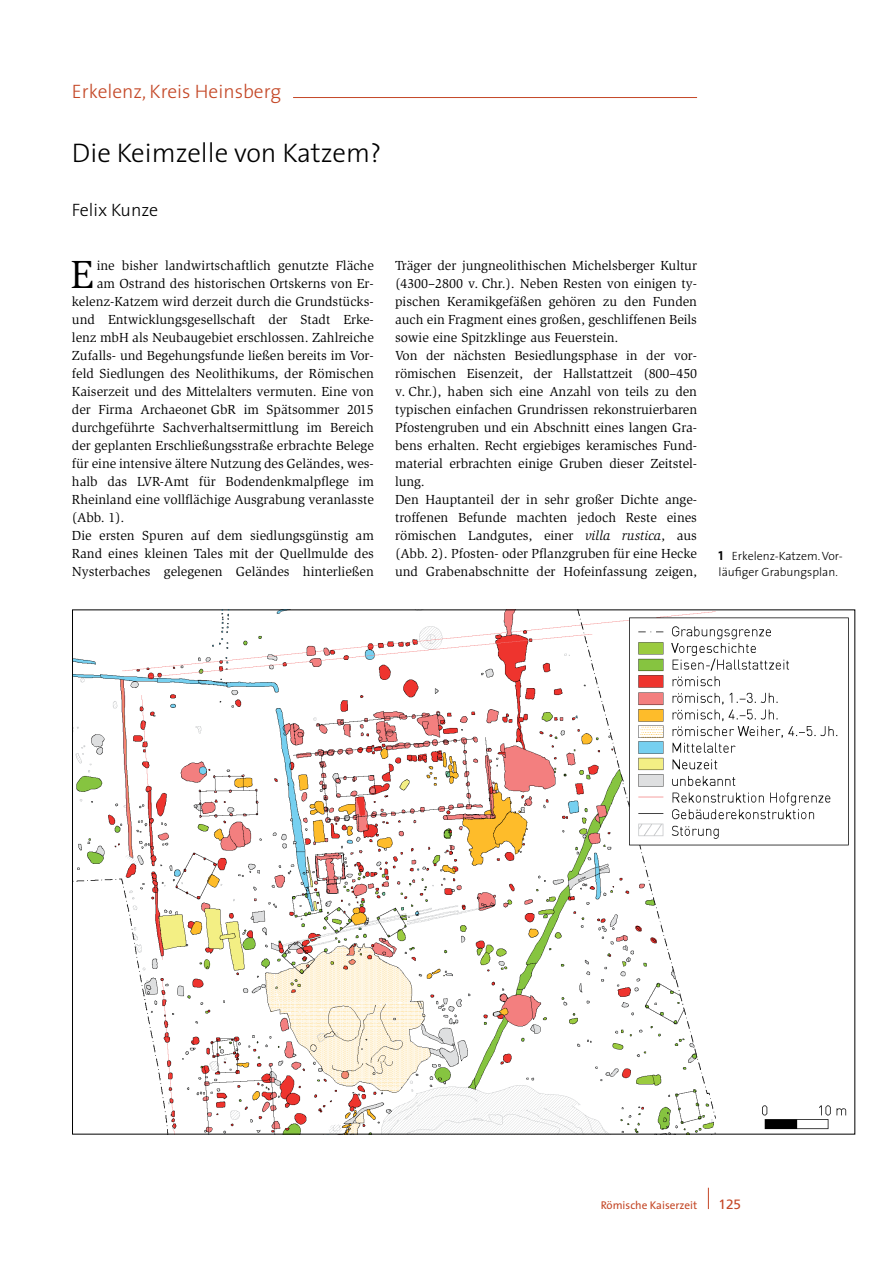
<style>
.page{position:relative;width:893px;height:1263px;background:#fff}
.page>*{position:absolute;margin:0;border:0;box-sizing:border-box;transform-origin:0 0}
.FLIESS_INITIALIEN{font:40.35px "Slimbach";color:#000}
.TITEL_Ü1{font:300 27px "The Sans";color:#000}
.REGION_STADT_NEU{font:300 19.5px "The Sans";color:#c44726}
.VERFASSER_NEU{font:300 18px "The Sans";color:#000}
.FLIESS_SLIMBACH_9_PT{font:13.5px/18px "Slimbach";color:#000;text-align:justify}
.FLIESS_INITIALIEN-2{font:13.5px "Slimbach";color:#000}
.t1{font:13.5px "Frutiger CE";color:#c44726}
.BILDUNTERSCHRIFT{font:300 12px/16.5px "The Sans";color:#000}
.t2{font:11.25px "The Sans";color:#c44726}
.s1{font-style:italic}
.s2{font-family:"The Sans Bold Caps";font-weight:400;font-size:13.05px}
</style>
<div class="page">
<svg style="left:708px;top:1188px;width:1px;height:21px"></svg>
<img style="left:74px;top:612px;width:775px;height:520px">
<hr style="left:293px;top:97px;width:404px;height:1px;background:#c44726">
<p class="REGION_STADT_NEU" style="left:72px;top:75px;width:211px">Erkelenz, Kreis Heinsberg</p>
<p class="TITEL_Ü1" style="left:72px;top:131px;width:311px">Die Keimzelle von Katzem?</p>
<p class="VERFASSER_NEU" style="left:72px;top:195px;width:88px">Felix Kunze</p>
<p class="FLIESS_INITIALIEN" style="left:71px;top:251px;width:25px">E</p>
<p class="FLIESS_INITIALIEN-2" style="left:97px;top:258px;width:278px">ine bisher landwirtschaftlich genutzte Fläche</p>
<p class="FLIESS_INITIALIEN-2" style="left:97px;top:276px;width:278px">am Ostrand des historischen Ortskerns von Er-</p>
<p class="FLIESS_INITIALIEN-2" style="left:72px;top:294px;width:303px">kelenz-Katzem wird derzeit durch die Grundstücks-</p>
<p class="FLIESS_INITIALIEN-2" style="left:72px;top:312px;width:303px">und Entwicklungsgesellschaft der Stadt Erke-</p>
<p class="FLIESS_INITIALIEN-2" style="left:72px;top:330px;width:303px">lenz mbH als Neubaugebiet erschlossen. Zahlreiche</p>
<p class="FLIESS_INITIALIEN-2" style="left:72px;top:348px;width:303px">Zufalls- und Begehungsfunde ließen bereits im Vor-</p>
<p class="FLIESS_INITIALIEN-2" style="left:72px;top:366px;width:303px">feld Siedlungen des Neolithikums, der Römischen</p>
<p class="FLIESS_INITIALIEN-2" style="left:72px;top:384px;width:303px">Kaiserzeit und des Mittelalters vermuten. Eine von</p>
<p class="FLIESS_INITIALIEN-2" style="left:72px;top:402px;width:303px">der Firma Archaeonet GbR im Spätsommer 2015</p>
<p class="FLIESS_INITIALIEN-2" style="left:72px;top:420px;width:303px">durchgeführte Sachverhaltsermittlung im Bereich</p>
<p class="FLIESS_INITIALIEN-2" style="left:72px;top:438px;width:303px">der geplanten Erschließungsstraße erbrachte Belege</p>
<p class="FLIESS_INITIALIEN-2" style="left:72px;top:456px;width:303px">für eine intensive ältere Nutzung des Geländes, wes-</p>
<p class="FLIESS_INITIALIEN-2" style="left:72px;top:474px;width:303px">halb das LVR-Amt für Bodendenkmalpflege im</p>
<p class="FLIESS_INITIALIEN-2" style="left:72px;top:492px;width:303px">Rheinland eine vollflächige Ausgrabung veranlasste</p>
<p class="FLIESS_INITIALIEN-2" style="left:72px;top:510px;width:54px">(Abb. 1).</p>
<p class="FLIESS_SLIMBACH_9_PT" style="left:72px;top:527px;width:303px">Die ersten Spuren auf dem siedlungsgünstig am Rand eines kleinen Tales mit der Quellmulde des Nysterbaches gelegenen Geländes hinterließen</p>
<p class="FLIESS_SLIMBACH_9_PT" style="left:395px;top:257px;width:303px">Träger der jungneolithischen Michelsberger Kultur (4300–2800 v. Chr.). Neben Resten von einigen ty&shy;pischen Keramikgefäßen gehören zu den Funden auch ein Fragment eines großen, geschliffenen Beils sowie eine Spitzklinge aus Feuerstein.</p>
<p class="FLIESS_SLIMBACH_9_PT" style="left:395px;top:347px;width:303px">Von der nächsten Besiedlungsphase in der vor&shy;römischen Eisenzeit, der Hallstattzeit (800–450 v. Chr.), haben sich eine Anzahl von teils zu den typischen einfachen Grundrissen rekonstruierbaren Pfostengruben und ein Abschnitt eines langen Gra&shy;bens erhalten. Recht ergiebiges keramisches Fund&shy;material erbrachten einige Gruben dieser Zeitstel&shy;lung.</p>
<p class="FLIESS_SLIMBACH_9_PT" style="left:395px;top:491px;width:303px">Den Hauptanteil der in sehr großer Dichte ange&shy;troffenen Befunde machten jedoch Reste eines römischen Landgutes, einer <span class="s1">villa rustica</span>, aus (Abb. 2). Pfosten- oder Pflanzgruben für eine Hecke und Grabenabschnitte der Hofeinfassung zeigen,</p>
<p class="BILDUNTERSCHRIFT" style="left:719px;top:547px;width:126px"><span class="s2">1</span> Erkelenz-Katzem. Vor&shy;läufiger Grabungsplan.</p>
<p class="t2" style="left:601px;top:1196px;width:98px">Römische Kaiserzeit</p>
<p class="t1" style="left:719px;top:1196px;width:24px">125</p>
</div>
